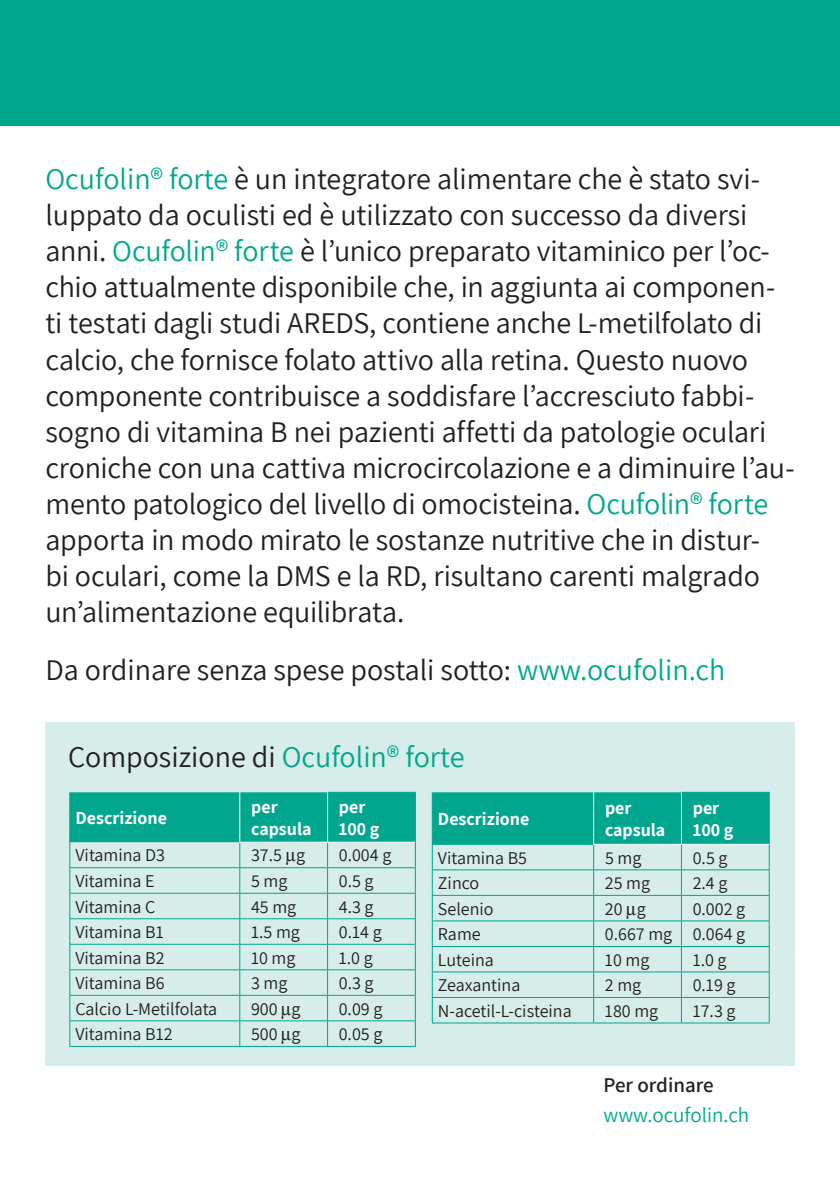
<style>
.page{position:relative;width:840px;height:1191px;background:#fff}
.page>*{position:absolute;margin:0;border:0;box-sizing:border-box;transform-origin:0 0}
.t1{font:30px/36px "Assistant";letter-spacing:-.01em;color:#231f20}
.t2{font:21px "Assistant";color:#00a78e}
.t3{font:600 21px "Assistant";color:#231f20}
.t4{font:18px "Assistant";color:#231f20}
.t5{font:700 18px/22px "Assistant";color:#fff}
.s1{color:#00a78e}
</style>
<div class="page">
<div style="left:0;top:0;width:839px;height:126px;background:#00a78e"></div>
<div style="left:45px;top:722px;width:749px;height:344px;background:#d6ede9"></div>
<hr style="left:69px;top:1046px;width:171px;height:1px;background:#00a78e">
<hr style="left:240px;top:1046px;width:87px;height:1px;background:#00a78e">
<hr style="left:327px;top:1046px;width:88px;height:1px;background:#00a78e">
<hr style="left:432px;top:1022px;width:161px;height:1px;background:#00a78e">
<hr style="left:593px;top:1022px;width:88px;height:1px;background:#00a78e">
<hr style="left:681px;top:1022px;width:88px;height:1px;background:#00a78e">
<svg style="left:69px;top:792px;width:347px;height:254px"></svg>
<svg style="left:431px;top:792px;width:338px;height:230px"></svg>
<p class="t1" style="left:45px;top:160px;width:750px"><span class="s1">Ocufolin® forte</span> è un integratore alimentare che è stato svi&shy;luppato da oculisti ed è utilizzato con successo da diversi anni. <span class="s1">Ocufolin® forte</span> è l’unico preparato vitaminico per l’oc&shy;chio attualmente disponibile che, in aggiunta ai componen&shy;ti testati dagli studi AREDS, contiene anche L-metilfolato di calcio, che fornisce folato attivo alla retina. Questo nuovo componente contribuisce a soddisfare l’accresciuto fabbi&shy;sogno di vitamina B nei pazienti affetti da patologie oculari croniche con una cattiva microcircolazione e a diminuire l’au&shy;mento patologico del livello di omocisteina. <span class="s1">Ocufolin® forte </span>apporta in modo mirato le sostanze nutritive che in distur-<br>bi oculari, come la DMS e la RD, risultano carenti malgrado un’alimentazione equilibrata.</p>
<p class="t1" style="left:45px;top:651px;width:681px">Da ordinare senza spese postali sotto: <span class="s1">www.ocufolin.ch</span></p>
<p class="t1" style="left:68px;top:737px;width:397px">Composizione di <span class="s1">Ocufolin® forte</span></p>
<p class="t5" style="left:437px;top:807px;width:93px">Descrizione</p>
<p class="t5" style="left:604px;top:796px;width:62px">per capsula</p>
<p class="t5" style="left:692px;top:796px;width:42px">per<br>100 g</p>
<p class="t4" style="left:437px;top:845px;width:91px">Vitamina B5</p>
<p class="t4" style="left:604px;top:845px;width:38px">5 mg</p>
<p class="t4" style="left:692px;top:845px;width:36px">0.5 g</p>
<p class="t4" style="left:437px;top:870px;width:43px">Zinco</p>
<p class="t4" style="left:604px;top:870px;width:47px">25 mg</p>
<p class="t4" style="left:692px;top:870px;width:36px">2.4 g</p>
<p class="t4" style="left:437px;top:896px;width:57px">Selenio</p>
<p class="t4" style="left:604px;top:896px;width:42px">20 g</p>
<p class="t4" style="left:692px;top:896px;width:54px">0.002 g</p>
<p class="t4" style="left:437px;top:921px;width:44px">Rame</p>
<p class="t4" style="left:604px;top:921px;width:142px">0.667 mg 0.064 g</p>
<p class="t4" style="left:437px;top:947px;width:57px">Luteina</p>
<p class="t4" style="left:604px;top:947px;width:46px">10 mg</p>
<p class="t4" style="left:692px;top:947px;width:35px">1.0 g</p>
<p class="t4" style="left:437px;top:972px;width:84px">Zeaxantina</p>
<p class="t4" style="left:604px;top:972px;width:38px">2 mg</p>
<p class="t4" style="left:692px;top:972px;width:44px">0.19 g</p>
<p class="t4" style="left:437px;top:998px;width:135px">N-acetil-L-cisteina</p>
<p class="t4" style="left:604px;top:998px;width:55px">180 mg</p>
<p class="t4" style="left:692px;top:998px;width:44px">17.3 g</p>
<p class="t5" style="left:75px;top:806px;width:93px">Descrizione</p>
<p class="t5" style="left:251px;top:795px;width:62px">per capsula</p>
<p class="t5" style="left:339px;top:795px;width:42px">per<br>100 g</p>
<p class="t4" style="left:75px;top:843px;width:91px">Vitamina D3</p>
<p class="t4" style="left:251px;top:843px;width:55px">37.5 g</p>
<p class="t4" style="left:339px;top:843px;width:54px">0.004 g</p>
<p class="t4" style="left:75px;top:868px;width:81px">Vitamina E</p>
<p class="t4" style="left:251px;top:868px;width:38px">5 mg</p>
<p class="t4" style="left:339px;top:868px;width:36px">0.5 g</p>
<p class="t4" style="left:75px;top:894px;width:81px">Vitamina C</p>
<p class="t4" style="left:251px;top:894px;width:47px">45 mg</p>
<p class="t4" style="left:338px;top:894px;width:36px">4.3 g</p>
<p class="t4" style="left:75px;top:919px;width:90px">Vitamina B1</p>
<p class="t4" style="left:251px;top:919px;width:50px">1.5 mg</p>
<p class="t4" style="left:338px;top:919px;width:44px">0.14 g</p>
<p class="t4" style="left:75px;top:945px;width:91px">Vitamina B2</p>
<p class="t4" style="left:251px;top:945px;width:46px">10 mg</p>
<p class="t4" style="left:338px;top:945px;width:35px">1.0 g</p>
<p class="t4" style="left:75px;top:970px;width:91px">Vitamina B6</p>
<p class="t4" style="left:251px;top:970px;width:38px">3 mg</p>
<p class="t4" style="left:338px;top:970px;width:36px">0.3 g</p>
<p class="t4" style="left:75px;top:996px;width:143px">Calcio L-Metilfolata</p>
<p class="t4" style="left:251px;top:996px;width:51px">900 g</p>
<p class="t4" style="left:338px;top:996px;width:45px">0.09 g</p>
<p class="t4" style="left:75px;top:1021px;width:99px">Vitamina B12</p>
<p class="t4" style="left:251px;top:1021px;width:51px">500 g</p>
<p class="t4" style="left:338px;top:1021px;width:45px">0.05 g</p>
<p class="t3" style="left:603px;top:1070px;width:112px">Per ordinare</p>
<p class="t2" style="left:603px;top:1100px;width:147px">www.ocufolin.ch</p>
</div>
